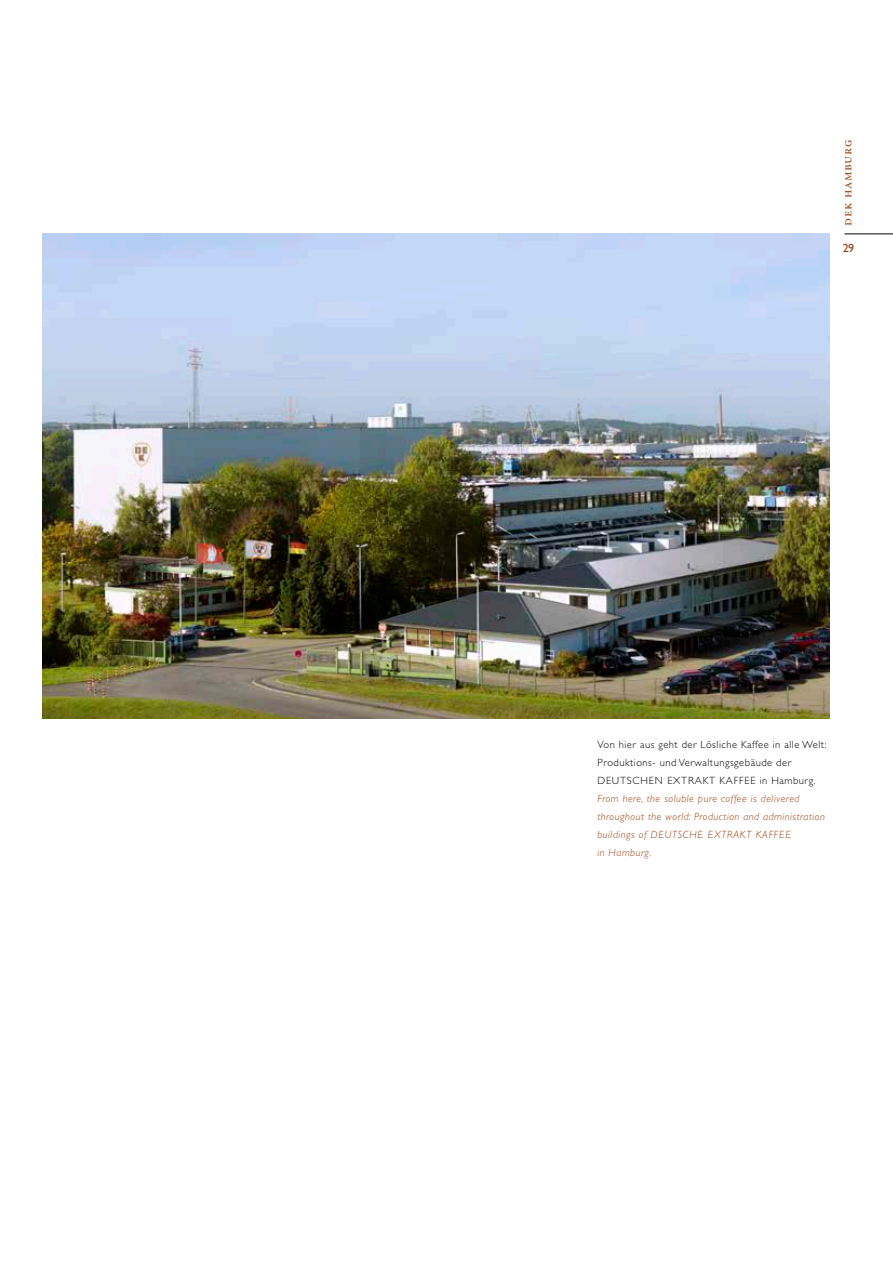
<style>
.page{position:relative;width:893px;height:1263px;background:#fff}
.page>*{position:absolute;margin:0;border:0;box-sizing:border-box;transform-origin:0 0}
.t1{font:13.5px "Minion Regular SC";letter-spacing:.05em;color:#943f0f}
.t2{font:12px "Gill Sans";color:#943f0f}
.t3{font:italic 300 10.5px/18px "Gill Sans";letter-spacing:.05em;color:#943f0f}
.t4{font:300 10.5px/18px "Gill Sans";letter-spacing:.05em;color:#000}
</style>
<div class="page">
<hr style="left:844px;top:234px;width:49px;height:1px;background:#000">
<img style="left:43px;top:234px;width:786px;height:485px">
<p class="t1" style="left:840px;top:226px;width:87px;rotate:-90deg">dek hamburg</p>
<p class="t2" style="left:843px;top:241px;width:13px">29</p>
<p class="t4" style="left:597px;top:735px;width:231px">Von hier aus geht der Lösliche Kaffee in alle Welt:<br>Produktions- und Verwaltungsgebäude der<br>DEUTSCHEN EXTRAKT KAFFEE in Hamburg.</p>
<p class="t3" style="left:597px;top:789px;width:229px">From here, the soluble pure coffee is delivered throughout the world: Production and administration buildings of DEUTSCHE EXTRAKT KAFFEE<br>in Hamburg.</p>
</div>
